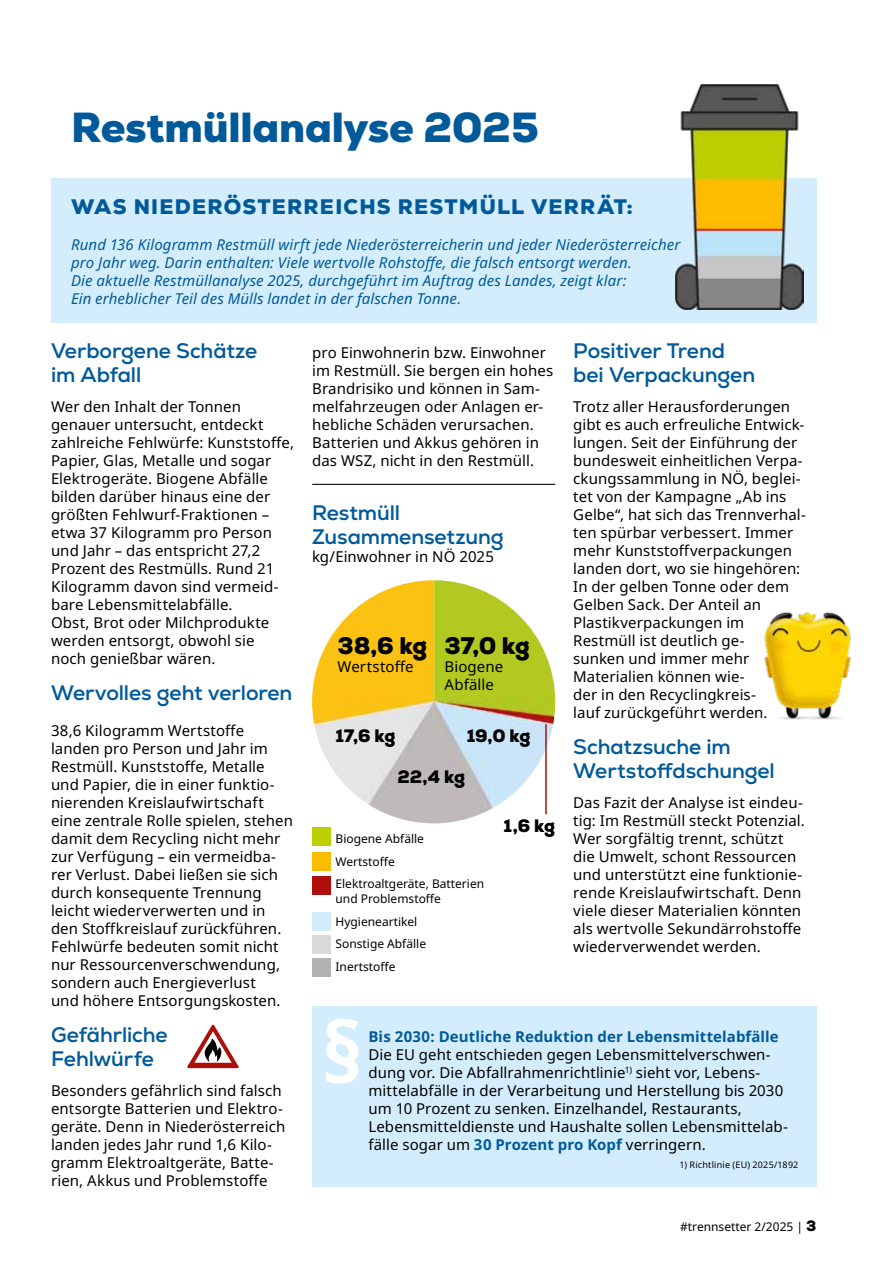
<style>
.page{position:relative;width:893px;height:1263px;background:#fff}
.page>*{position:absolute;margin:0;border:0;box-sizing:border-box;transform-origin:0 0}
.t1{font:900 42px "Nexa";letter-spacing:-.005em;color:#005a9a}
.t2{font:900 24px "Nexa";letter-spacing:-.02em;color:#000}
.t3{font:700 21px/24px "Nexa";letter-spacing:-.005em;color:#005a9a}
.t4{font:900 21px "Nexa";letter-spacing:.06em;color:#005a9a}
.t5{font:900 18px "Nexa";letter-spacing:-.02em;color:#000}
.t6{font:15px/18px "Noto Sans";letter-spacing:.005em;color:#000}
.t7{font:italic 15px/18px "Noto Sans";letter-spacing:.005em;color:#005a9a}
.t8{font:700 15px "Noto Sans";letter-spacing:.005em;color:#005a9a}
.t9{font:12px/22.5px "Noto Sans";color:#000}
.t10{font:9px "Noto Sans";letter-spacing:.025em;color:#000}
.s1{font-weight:700;color:#005a9a}
.s2{font-family:"Nexa";font-weight:900;font-size:15px}
</style>
<div class="page">
<div style="left:51px;top:178px;width:765px;height:144px;background:#d4edfc"></div>
<div style="left:312px;top:1006px;width:504px;height:180px;background:#d4edfc"></div>
<img style="left:675px;top:84px;width:129px;height:226px">
<div style="left:312px;top:827px;width:18px;height:18px;background:#bccf00"></div>
<div style="left:312px;top:877px;width:18px;height:18px;background:#ae0f0a"></div>
<div style="left:312px;top:912px;width:18px;height:18px;background:#d4edfc"></div>
<div style="left:312px;top:935px;width:18px;height:18px;background:#dadada"></div>
<div style="left:312px;top:958px;width:18px;height:18px;background:#b3b2b2"></div>
<div style="left:312px;top:852px;width:18px;height:18px;background:#fcbc00"></div>
<img style="left:312px;top:580px;width:243px;height:243px;border-radius:122px">
<hr style="left:545px;top:724px;width:2px;height:90px;background:#ae0f0a">
<img style="left:764px;top:611px;width:87px;height:109px">
<svg style="left:187px;top:1024px;width:52px;height:44px"></svg>
<hr style="left:312px;top:484px;width:243px;height:1px;background:#000">
<svg style="left:326px;top:1018px;width:32px;height:66px"></svg>
<h1 class="t1" style="left:71px;top:100px;width:469px">Restmüllanalyse 2025</h1>
<h3 class="t4" style="left:71px;top:193px;width:563px">WAS NIEDERÖSTERREICHS RESTMÜLL VERRÄT:</h3>
<p class="t7" style="left:71px;top:236px;width:611px">Rund 136 Kilogramm Restmüll wirft jede Niederösterreicherin und jeder Niederösterreicher pro Jahr weg. Darin enthalten: Viele wertvolle Rohstoffe, die falsch entsorgt werden.<br>Die aktuelle Restmüllanalyse 2025, durchgeführt im Auftrag des Landes, zeigt klar:<br>Ein erheblicher Teil des Mülls landet in der falschen Tonne.</p>
<h3 class="t3" style="left:51px;top:339px;width:208px">Verborgene Schätze im Abfall</h3>
<p class="t6" style="left:51px;top:398px;width:245px">Wer den Inhalt der Tonnen genauer untersucht, entdeckt zahlreiche Fehlwürfe: Kunststoffe,<br>Papier, Glas, Metalle und sogar<br>Elektrogeräte. Biogene Abfälle bilden darüber hinaus eine der größten Fehlwurf-Fraktionen – etwa 37 Kilogramm pro Person und Jahr – das entspricht 27,2<br>Prozent des Restmülls. Rund 21<br>Kilogramm davon sind vermeid&shy;bare Lebensmittelabfälle.<br>Obst, Brot oder Milchprodukte werden entsorgt, obwohl sie<br>noch genießbar wären.</p>
<h3 class="t3" style="left:51px;top:681px;width:243px">Wervolles geht verloren</h3>
<p class="t6" style="left:51px;top:722px;width:243px">38,6 Kilogramm Wertstoffe landen pro Person und Jahr im<br>Restmüll. Kunststoffe, Metalle und Papier, die in einer funktio&shy;nierenden Kreislaufwirtschaft eine zentrale Rolle spielen, stehen damit dem Recycling nicht mehr zur Verfügung – ein vermeidba&shy;rer Verlust. Dabei ließen sie sich durch konsequente Trennung leicht wiederverwerten und in den Stoffkreislauf zurückführen.<br>Fehlwürfe bedeuten somit nicht nur Ressourcenverschwendung, sondern auch Energieverlust<br>und höhere Entsorgungskosten.</p>
<h3 class="t3" style="left:51px;top:1023px;width:118px">Gefährliche<br>Fehlwürfe</h3>
<p class="t6" style="left:51px;top:1082px;width:236px">Besonders gefährlich sind falsch entsorgte Batterien und Elektro&shy;geräte. Denn in Niederösterreich landen jedes Jahr rund 1,6 Kilo&shy;gramm Elektroaltgeräte, Batte&shy;rien, Akkus und Problemstoffe</p>
<p class="t6" style="left:312px;top:344px;width:243px">pro Einwohnerin bzw. Einwohner im Restmüll. Sie bergen ein hohes<br>Brandrisiko und können in Sam&shy;melfahrzeugen oder Anlagen er&shy;hebliche Schäden verursachen.<br>Batterien und Akkus gehören in das WSZ, nicht in den Restmüll.</p>
<h3 class="t3" style="left:573px;top:339px;width:183px">Positiver Trend bei Verpackungen</h3>
<p class="t6" style="left:573px;top:398px;width:234px">Trotz aller Herausforderungen gibt es auch erfreuliche Entwick&shy;lungen. Seit der Einführung der bundesweit einheitlichen Verpa&shy;ckungssammlung in NÖ, beglei&shy;tet von der Kampagne „Ab ins<br>Gelbe“, hat sich das Trennverhal&shy;ten spürbar verbessert. Immer mehr Kunststoffverpackungen landen dort, wo sie hingehören:<br>In der gelben Tonne oder dem<br>Gelben Sack. Der Anteil an<br>Plastikverpackungen im<br>Restmüll ist deutlich ge-<br>sunken und immer mehr<br>Materialien können wie-<br>der in den Recyclingkreis-<br>lauf zurückgeführt werden.</p>
<h3 class="t3" style="left:573px;top:735px;width:203px">Schatzsuche im<br>Wertstoffdschungel</h3>
<p class="t6" style="left:573px;top:794px;width:233px">Das Fazit der Analyse ist eindeu&shy;tig: Im Restmüll steckt Potenzial.<br>Wer sorgfältig trennt, schützt die Umwelt, schont Ressourcen und unterstützt eine funktionie&shy;rende Kreislaufwirtschaft. Denn viele dieser Materialien könnten als wertvolle Sekundärrohstoffe wiederverwendet werden.</p>
<h3 class="t3" style="left:312px;top:501px;width:193px">Restmüll<br>Zusammensetzung</h3>
<p class="t6" style="left:312px;top:548px;width:183px">kg/Einwohner in NÖ 2025</p>
<h2 class="t2" style="left:338px;top:630px;width:91px">38,6 kg</h2>
<p class="t6" style="left:338px;top:658px;width:78px">Wertstoffe</p>
<h2 class="t2" style="left:444px;top:630px;width:87px">37,0 kg</h2>
<p class="t6" style="left:444px;top:658px;width:60px">Biogene<br>Abfälle</p>
<p class="t5" style="left:336px;top:724px;width:61px">17,6 kg</p>
<p class="t5" style="left:467px;top:724px;width:65px">19,0 kg</p>
<p class="t5" style="left:397px;top:764px;width:69px">22,4 kg</p>
<p class="t5" style="left:504px;top:814px;width:53px">1,6 kg</p>
<p class="t9" style="left:336px;top:828px;width:150px">Biogene Abfälle<br>Wertstoffe<br>Elektroaltgeräte, Batterien</p>
<p class="t9" style="left:336px;top:888px;width:107px">und Problemstoffe<br>Hygieneartikel<br>Sonstige Abfälle<br>Inertstoffe</p>
<p class="t8" style="left:368px;top:1026px;width:412px">Bis 2030: Deutliche Reduktion der Lebensmittelabfälle</p>
<p class="t6" style="left:368px;top:1046px;width:421px">Die EU geht entschieden gegen Lebensmittelverschwen&shy;dung vor. Die Abfallrahmenrichtlinie<sup>1)</sup> sieht vor, Lebens&shy;mittelabfälle in der Verarbeitung und Herstellung bis 2030 um 10 Prozent zu senken. Einzelhandel, Restaurants, Lebensmitteldienste und Haushalte sollen Lebensmittelab&shy;fälle sogar um <span class="s1">30 Prozent pro Kopf</span> verringern.</p>
<p class="t10" style="left:679px;top:1159px;width:120px">1) Richtlinie (EU) 2025/1892</p>
<p class="t9" style="left:680px;top:1215px;width:138px">#trennsetter 2/2025 | <span class="s2">3</span></p>
</div>
